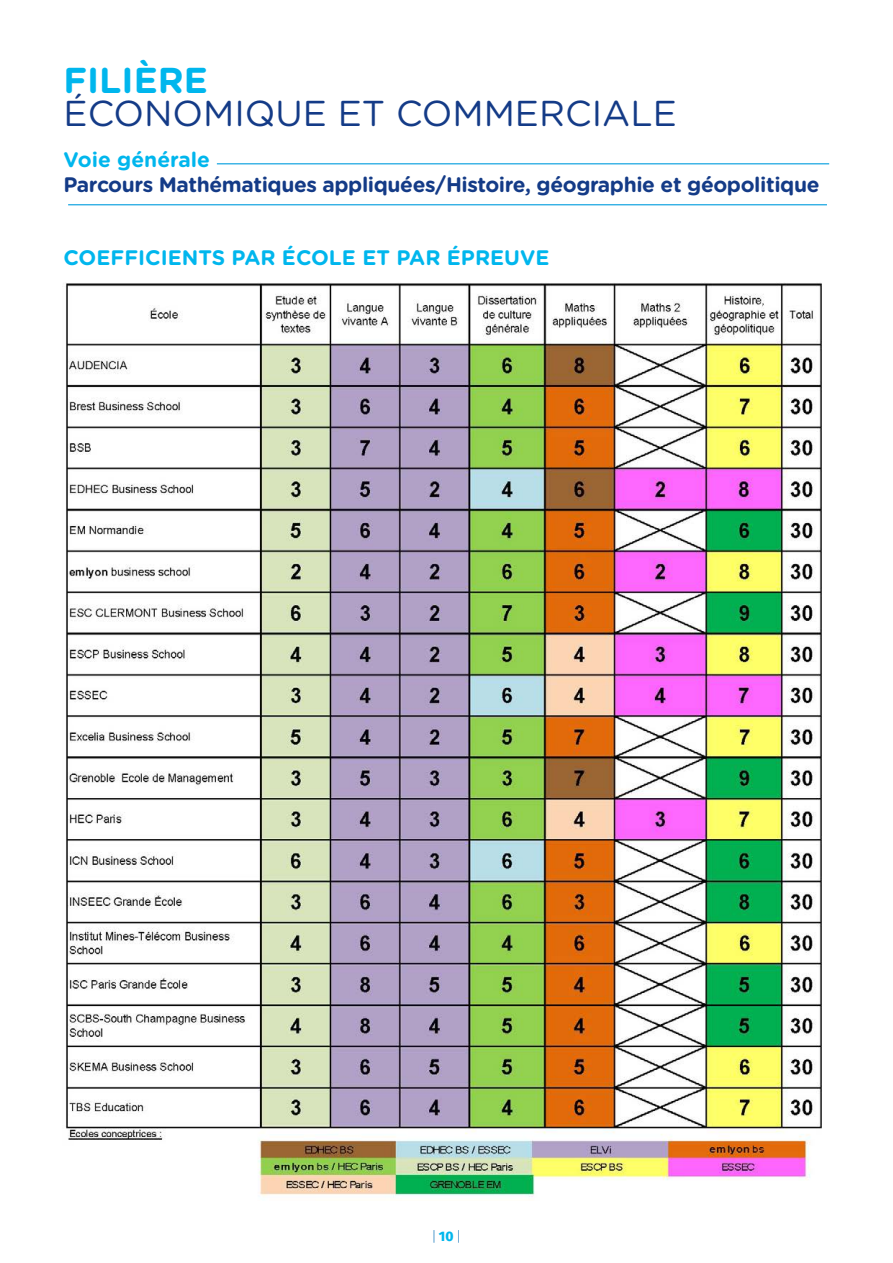
<style>
.page{position:relative;width:893px;height:1263px;background:#fff}
.page>*{position:absolute;margin:0;border:0;box-sizing:border-box;transform-origin:0 0}
.t1{font:36px "Gotham Rounded";color:#143b87}
.t2{font:700 36px "Gotham Rounded";color:#00b6ed}
.t3{font:700 21px "Gotham Rounded";letter-spacing:-.02em;color:#143b87}
.t4{font:700 21px "Gotham Rounded";color:#00b6ed}
.t5{font:300 13.65px "Gotham Rounded";color:#006ab3}
.s1{font-family:"Fira Sans";font-weight:800;color:#00b6ed}
</style>
<div class="page">
<hr style="left:68px;top:204px;width:759px;height:1px;background:#009dde">
<img style="left:66px;top:283px;width:756px;height:914px">
<hr style="left:217px;top:163px;width:612px;height:1px;background:#009dde">
<h1 class="t2" style="left:64px;top:53px;width:146px">FILIÈRE</h1>
<h1 class="t1" style="left:64px;top:88px;width:615px">ÉCONOMIQUE ET COMMERCIALE</h1>
<p class="t4" style="left:64px;top:144px;width:148px">Voie générale</p>
<p class="t3" style="left:64px;top:169px;width:757px">Parcours Mathématiques appliquées/Histoire, géographie et géopolitique</p>
<p class="t4" style="left:64px;top:242px;width:487px">COEFFICIENTS PAR ÉCOLE ET PAR ÉPREUVE</p>
<p class="t5" style="left:432px;top:1227px;width:30px">| <span class="s1">10</span> |</p>
</div>
